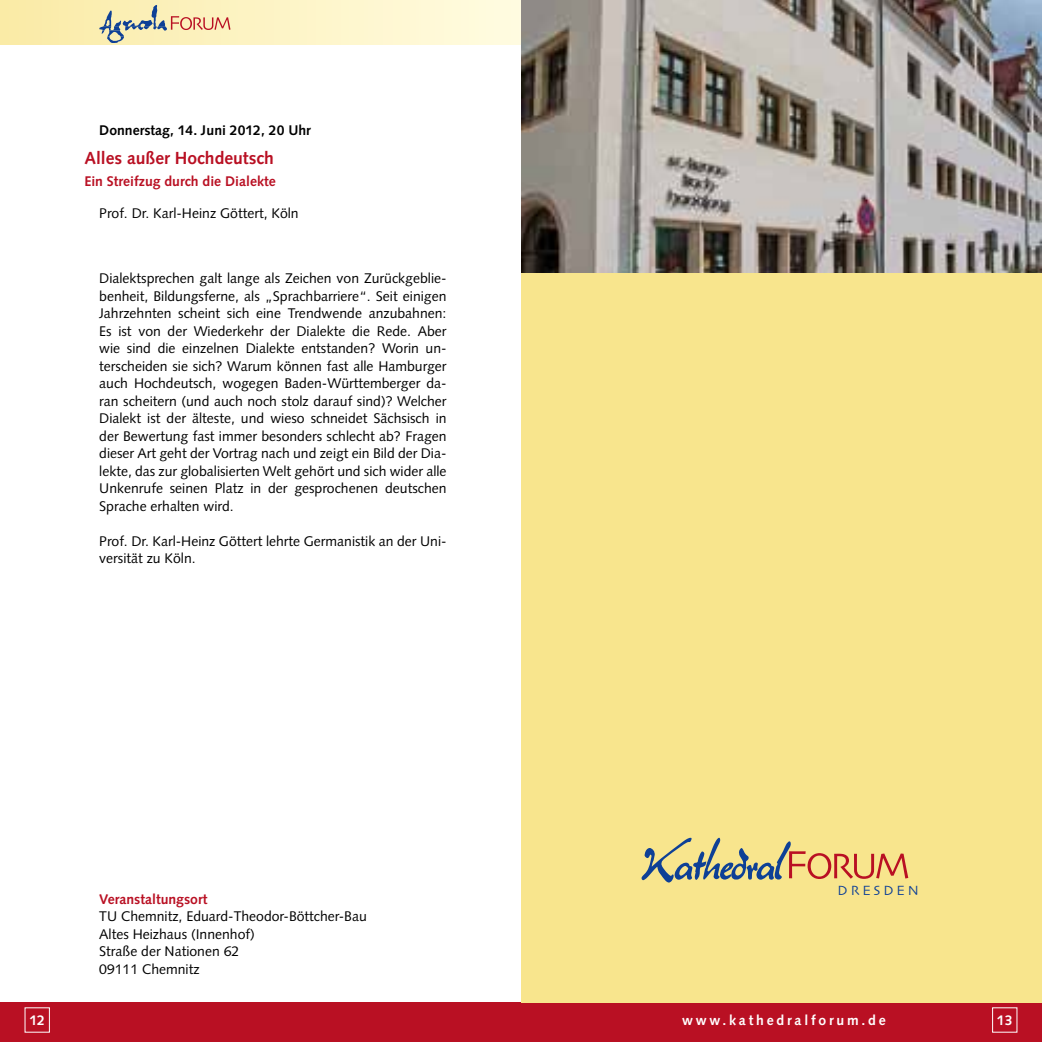
<style>
.page{position:relative;width:1042px;height:1042px;background:#fff}
.page>*{position:absolute;margin:0;border:0;box-sizing:border-box;transform-origin:0 0}
.t1{font:700 17.5px "Syntax";color:#b91023}
.t2{font:14px/17.5px "Syntax";color:#000}
.t3{font:700 14px "Syntax";color:#b91023}
.t4{font:700 14px "Syntax";color:#000}
.t5{font:700 14px "Syntax";letter-spacing:.2em;color:#fff}
.t6{font:14px "Skia";letter-spacing:.2em;color:#0e4096}
</style>
<div class="page">
<div style="left:521px;top:1002px;width:521px;height:40px;background:#b91023"></div>
<div style="left:0;top:1002px;width:521px;height:40px;background:#b91023"></div>
<div style="left:0;top:0;width:521px;height:45px;background:linear-gradient(to right,#faeba6,#fffce2)"></div>
<div style="left:521px;top:0;width:521px;height:1002px;background:#f8e58d"></div>
<img style="left:521px;top:0;width:521px;height:273px">
<svg style="left:641px;top:838px;width:267px;height:44px"></svg>
<svg style="left:99px;top:5px;width:131px;height:38px;background:#e0d3ae"></svg>
<p class="t4" style="left:99px;top:122px;width:213px">Donnerstag, 14. Juni 2012, 20 Uhr</p>
<p class="t1" style="left:84px;top:148px;width:191px">Alles außer Hochdeutsch</p>
<p class="t3" style="left:84px;top:173px;width:193px">Ein Streifzug durch die Dialekte</p>
<p class="t2" style="left:99px;top:204px;width:201px">Prof. Dr. Karl-Heinz Göttert, Köln</p>
<p class="t2" style="left:99px;top:270px;width:349px;text-align:justify">Dialektsprechen galt lange als Zeichen von Zurückgeblie&shy;benheit, Bildungsferne, als „Sprachbarriere“. Seit einigen Jahrzehnten scheint sich eine Trendwende anzubahnen:<br>Es ist von der Wiederkehr der Dialekte die Rede. Aber wie sind die einzelnen Dialekte entstanden? Worin un&shy;terscheiden sie sich? Warum können fast alle Hamburger auch Hochdeutsch, wogegen Baden-Württemberger da&shy;ran scheitern (und auch noch stolz darauf sind)? Welcher Dialekt ist der älteste, und wieso schneidet Sächsisch in der Bewertung fast immer besonders schlecht ab? Fragen dieser Art geht der Vortrag nach und zeigt ein Bild der Dia&shy;lekte, das zur globalisierten Welt gehört und sich wider alle Unkenrufe seinen Platz in der gesprochenen deutschen Sprache erhalten wird.</p>
<p class="t2" style="left:99px;top:532px;width:349px">Prof. Dr. Karl-Heinz Göttert lehrte Germanistik an der Uni&shy;versität zu Köln.</p>
<p class="t3" style="left:99px;top:891px;width:110px">Veranstaltungsort</p>
<p class="t2" style="left:99px;top:907px;width:269px">TU Chemnitz, Eduard-Theodor-Böttcher-Bau<br>Altes Heizhaus (Innenhof)<br>Straße der Nationen 62<br>09111 Chemnitz</p>
<p class="t6" style="left:837px;top:881px;width:83px">DRESDEN</p>
<p class="t5" style="left:682px;top:1012px;width:205px">www.kathedralforum.de</p>
<p class="t5" style="left:29px;top:1012px;width:17px">12</p>
<p class="t5" style="left:997px;top:1012px;width:17px">13</p>
</div>
